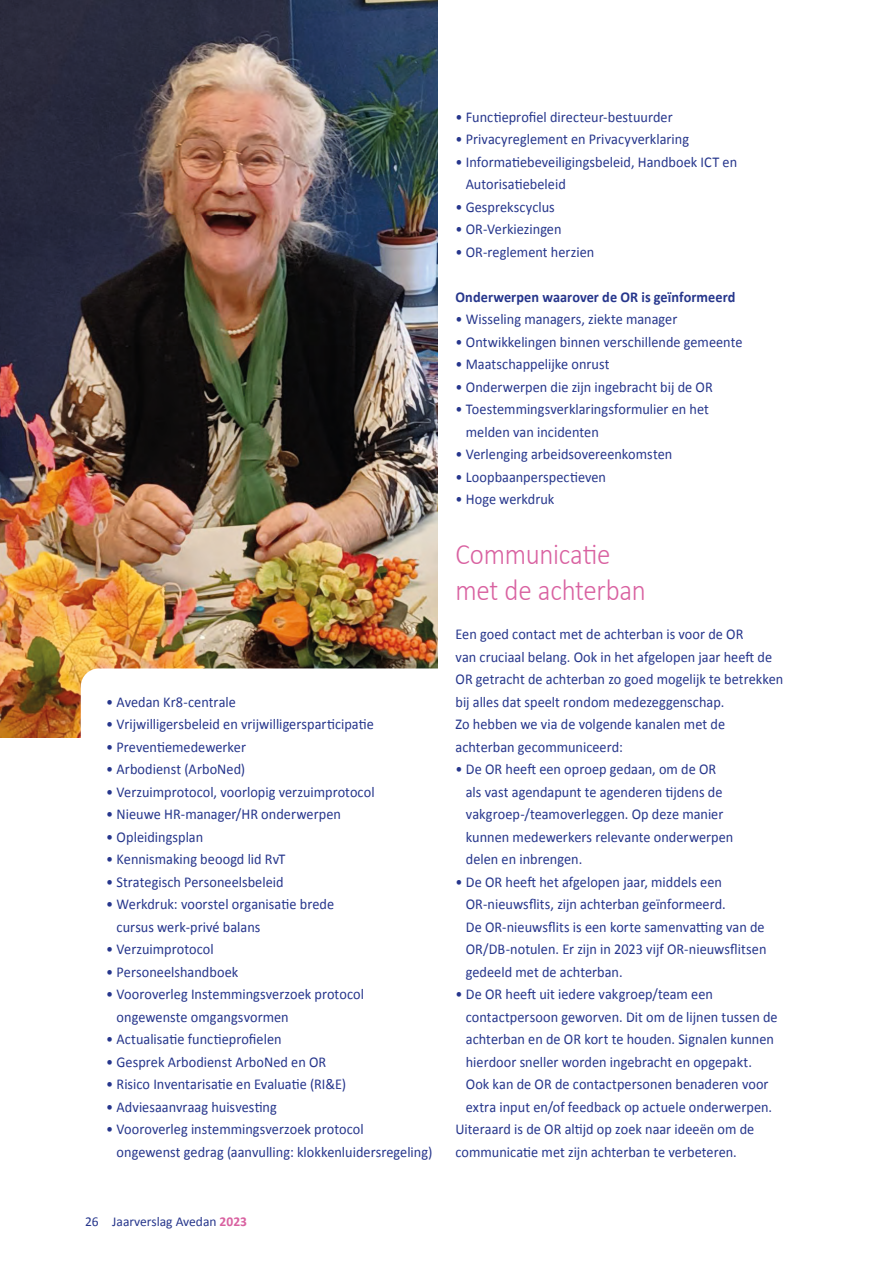
<style>
.page{position:relative;width:893px;height:1263px;background:#fff}
.page>*{position:absolute;margin:0;border:0;box-sizing:border-box;transform-origin:0 0}
.t1{font:300 30px/36px "Calibri";letter-spacing:-.01em;color:#d962a1;scale:.9 1}
.t2{font:15px/22.5px "Calibri";letter-spacing:.005em;color:#26368c;scale:.95 1}
.t3{font:700 15px "Calibri";letter-spacing:.005em;color:#26368c;scale:.95 1}
.t4{font:13.5px "Calibri";color:#26368c}
.s1{font-weight:700;color:#d962a1}
</style>
<div class="page">
<img style="left:0;top:0;width:437px;height:737px">
<div style="left:81px;top:668px;width:412px;height:194px;background:#fff;border-radius:18px"></div>
<p class="t2" style="left:106px;top:690px;width:138px">• Avedan Kr8-centrale</p>
<p class="t2" style="left:106px;top:712px;width:283px">• Vrijwilligersbeleid en vrijwilligersparticipatie</p>
<p class="t2" style="left:106px;top:735px;width:149px">• Preventiemedewerker</p>
<p class="t2" style="left:106px;top:757px;width:148px">• Arbodienst (ArboNed)</p>
<p class="t2" style="left:106px;top:780px;width:284px">• Verzuimprotocol, voorlopig verzuimprotocol</p>
<p class="t2" style="left:106px;top:802px;width:248px">• Nieuwe HR-manager/HR onderwerpen</p>
<p class="t2" style="left:106px;top:825px;width:104px">• Opleidingsplan</p>
<p class="t2" style="left:106px;top:847px;width:190px">• Kennismaking beoogd lid RvT</p>
<p class="t2" style="left:106px;top:870px;width:188px">• Strategisch Personeelsbeleid</p>
<p class="t2" style="left:117px;top:892px;width:230px;text-indent:-10px">• Werkdruk: voorstel organisatie brede cursus werk-privé balans</p>
<p class="t2" style="left:106px;top:937px;width:115px">• Verzuimprotocol</p>
<p class="t2" style="left:106px;top:960px;width:140px">• Personeelshandboek</p>
<p class="t2" style="left:117px;top:982px;width:262px;text-indent:-10px">• Vooroverleg Instemmingsverzoek protocol ongewenste omgangsvormen</p>
<p class="t2" style="left:106px;top:1027px;width:186px">• Actualisatie functieprofielen</p>
<p class="t2" style="left:106px;top:1050px;width:233px">• Gesprek Arbodienst ArboNed en OR</p>
<p class="t2" style="left:106px;top:1072px;width:254px">• Risico Inventarisatie en Evaluatie (RI&amp;E)</p>
<p class="t2" style="left:106px;top:1095px;width:181px">• Adviesaanvraag huisvesting</p>
<p class="t2" style="left:117px;top:1117px;width:334px;text-indent:-10px">• Vooroverleg instemmingsverzoek protocol<br>ongewenst gedrag (aanvulling: klokkenluidersregeling)</p>
<p class="t4" style="left:85px;top:1212px;width:163px">26 Jaarverslag Avedan <span class="s1">2023</span></p>
<p class="t2" style="left:455px;top:105px;width:230px">• Functieprofiel directeur-bestuurder</p>
<p class="t2" style="left:455px;top:127px;width:247px">• Privacyreglement en Privacyverklaring</p>
<p class="t2" style="left:466px;top:150px;width:287px;text-indent:-10px">• Informatiebeveiligingsbeleid, Handboek ICT en<br>Autorisatiebeleid</p>
<p class="t2" style="left:455px;top:195px;width:106px">• Gesprekscyclus</p>
<p class="t2" style="left:455px;top:217px;width:113px">• OR-Verkiezingen</p>
<p class="t2" style="left:455px;top:240px;width:148px">• OR-reglement herzien</p>
<p class="t3" style="left:455px;top:286px;width:296px">Onderwerpen waarover de OR is geïnformeerd</p>
<p class="t2" style="left:455px;top:307px;width:235px">• Wisseling managers, ziekte manager</p>
<p class="t2" style="left:455px;top:330px;width:304px">• Ontwikkelingen binnen verschillende gemeente</p>
<p class="t2" style="left:455px;top:352px;width:164px">• Maatschappelijke onrust</p>
<p class="t2" style="left:455px;top:375px;width:272px">• Onderwerpen die zijn ingebracht bij de OR</p>
<p class="t2" style="left:466px;top:397px;width:258px;text-indent:-10px">• Toestemmingsverklaringsformulier en het melden van incidenten</p>
<p class="t2" style="left:455px;top:442px;width:230px">• Verlenging arbeidsovereenkomsten</p>
<p class="t2" style="left:455px;top:465px;width:160px">• Loopbaanperspectieven</p>
<p class="t2" style="left:455px;top:487px;width:106px">• Hoge werkdruk</p>
<h1 class="t1" style="left:455px;top:536px;width:213px">Communicatie met de achterban</h1>
<p class="t2" style="left:455px;top:622px;width:346px">Een goed contact met de achterban is voor de OR<br>van cruciaal belang. Ook in het afgelopen jaar heeft de OR getracht de achterban zo goed mogelijk te betrekken bij alles dat speelt rondom medezeggenschap.<br>Zo hebben we via de volgende kanalen met de achterban gecommuniceerd:</p>
<p class="t2" style="left:466px;top:757px;width:283px;text-indent:-10px">• De OR heeft een oproep gedaan, om de OR als vast agendapunt te agenderen tijdens de vakgroep-/teamoverleggen. Op deze manier kunnen medewerkers relevante onderwerpen delen en inbrengen.</p>
<p class="t2" style="left:466px;top:870px;width:318px;text-indent:-10px">• De OR heeft het afgelopen jaar, middels een OR-nieuwsflits, zijn achterban geïnformeerd.<br>De OR-nieuwsflits is een korte samenvatting van de OR/DB-notulen. Er zijn in 2023 vijf OR-nieuwsflitsen gedeeld met de achterban.</p>
<p class="t2" style="left:455px;top:982px;width:272px">• De OR heeft uit iedere vakgroep/team een</p>
<p class="t2" style="left:466px;top:1005px;width:330px">contactpersoon geworven. Dit om de lijnen tussen de</p>
<p class="t2" style="left:466px;top:1027px;width:326px">achterban en de OR kort te houden. Signalen kunnen</p>
<p class="t2" style="left:466px;top:1050px;width:303px">hierdoor sneller worden ingebracht en opgepakt.</p>
<p class="t2" style="left:466px;top:1072px;width:320px">Ook kan de OR de contactpersonen benaderen voor</p>
<p class="t2" style="left:466px;top:1095px;width:324px">extra input en/of feedback op actuele onderwerpen.</p>
<p class="t2" style="left:455px;top:1117px;width:316px">Uiteraard is de OR altijd op zoek naar ideeën om de</p>
<p class="t2" style="left:455px;top:1140px;width:298px">communicatie met zijn achterban te verbeteren.</p>
</div>
